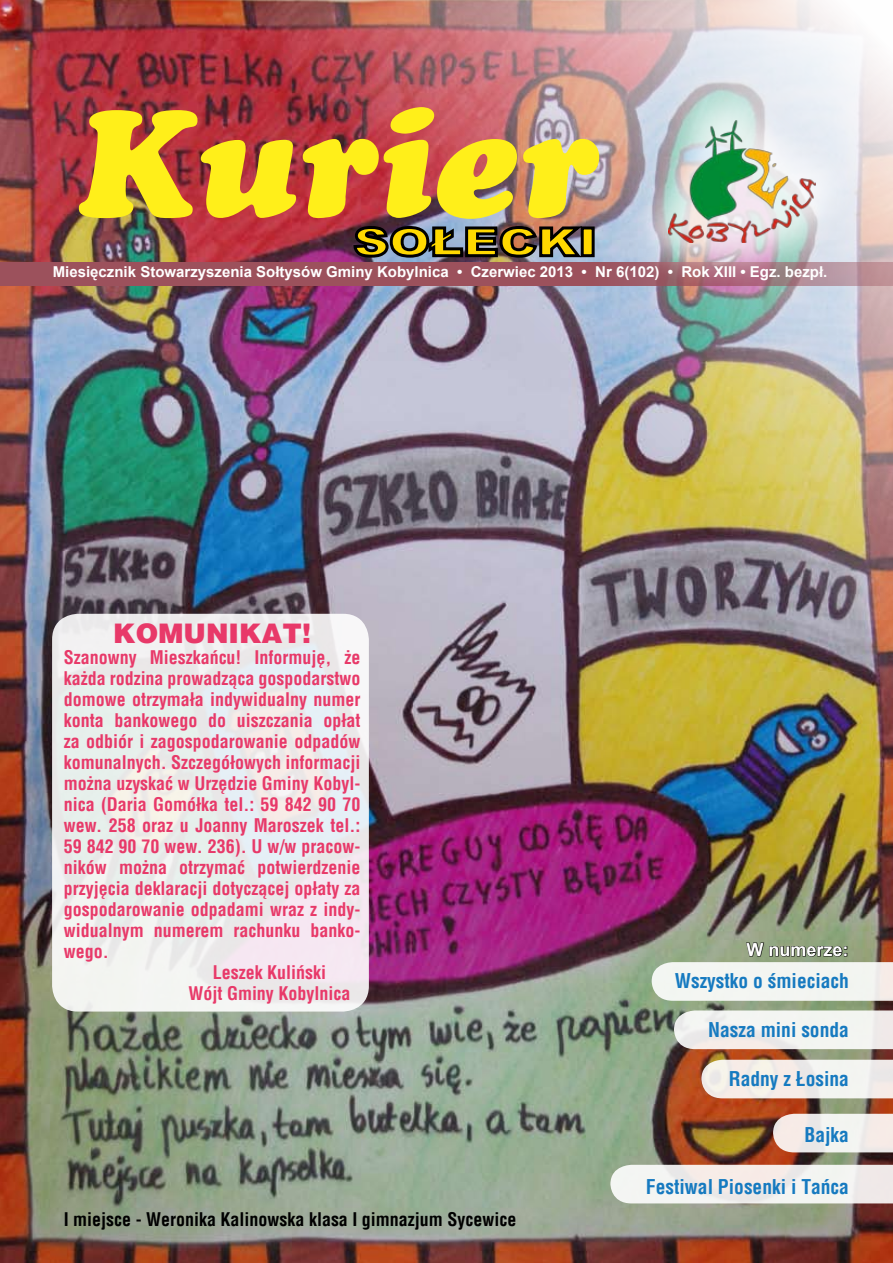
<style>
.page{position:relative;width:893px;height:1263px;background:#fff}
.page>*{position:absolute;margin:0;border:0;box-sizing:border-box;transform-origin:0 0}
.t1{font:900 27px "Switzerland";color:#e83969}
.t2{font:700 19.5px "Switzerland Condensed";color:#167ac0}
.t3{font:700 18px "Switzerland Condensed";color:#e83969}
.t4{font:700 18px "Switzerland Condensed";color:#000}
.t5{font:700 18px "Arial";color:#fff}
.t6{font:700 15px "Arial";color:#fff}
</style>
<div class="page">
<img style="left:0;top:0;width:893px;height:1263px">
<div style="left:0;top:263px;width:893px;height:23px;background:#9c515c"></div>
<div style="left:52px;top:614px;width:317px;height:397px;background:#eaefec;border-radius:26px"></div>
<svg style="left:773px;top:1114px;width:120px;height:38px"></svg>
<svg style="left:610px;top:1165px;width:283px;height:38px"></svg>
<svg style="left:674px;top:1010px;width:219px;height:39px"></svg>
<svg style="left:701px;top:1060px;width:192px;height:38px"></svg>
<img style="left:79px;top:107px;width:520px;height:112px">
<img style="left:352px;top:224px;width:244px;height:36px">
<div style="left:620px;top:72px;width:235px;height:211px;background:#fff;opacity:.75"></div>
<img style="left:669px;top:120px;width:146px;height:123px">
<svg style="left:652px;top:942px;width:241px;height:59px"></svg>
<p class="t6" style="left:53px;top:262px;width:776px">Miesięcznik Stowarzyszenia Sołtysów Gminy Kobylnica • Czerwiec 2013 • Nr 6(102) • Rok XIII • Egz. bezpł.</p>
<h1 class="t1" style="left:113px;top:617px;width:199px">KOMUNIKAT!</h1>
<p class="t3" style="left:64px;top:647px;width:298px">Szanowny Mieszkańcu! Informuję, że</p>
<p class="t3" style="left:64px;top:668px;width:298px">każda rodzina prowadząca gospodarstwo</p>
<p class="t3" style="left:64px;top:689px;width:298px">domowe otrzymała indywidualny numer</p>
<p class="t3" style="left:64px;top:710px;width:298px">konta bankowego do uiszczania opłat</p>
<p class="t3" style="left:64px;top:731px;width:298px">za odbiór i zagospodarowanie odpadów</p>
<p class="t3" style="left:64px;top:752px;width:298px">komunalnych. Szczegółowych informacji</p>
<p class="t3" style="left:64px;top:773px;width:298px">można uzyskać w Urzędzie Gminy Kobyl-</p>
<p class="t3" style="left:64px;top:794px;width:298px">nica (Daria Gomółka tel.: 59 842 90 70</p>
<p class="t3" style="left:64px;top:815px;width:298px">wew. 258 oraz u Joanny Maroszek tel.:</p>
<p class="t3" style="left:64px;top:836px;width:298px">59 842 90 70 wew. 236). U w/w pracow-</p>
<p class="t3" style="left:64px;top:857px;width:298px">ników można otrzymać potwierdzenie</p>
<p class="t3" style="left:64px;top:878px;width:298px">przyjęcia deklaracji dotyczącej opłaty za</p>
<p class="t3" style="left:64px;top:899px;width:298px">gospodarowanie odpadami wraz z indy-</p>
<p class="t3" style="left:64px;top:920px;width:298px">widualnym numerem rachunku banko-</p>
<p class="t3" style="left:64px;top:941px;width:46px">wego.</p>
<p class="t3" style="left:213px;top:962px;width:115px">Leszek Kuliński</p>
<p class="t3" style="left:189px;top:983px;width:163px">Wójt Gminy Kobylnica</p>
<p class="t4" style="left:64px;top:1209px;width:454px">I miejsce - Weronika Kalinowska klasa I gimnazjum Sycewice</p>
<p class="t5" style="left:747px;top:938px;width:104px">W numerze:</p>
<p class="t2" style="left:675px;top:969px;width:176px">Wszystko o śmieciach</p>
<p class="t2" style="left:708px;top:1018px;width:142px">Nasza mini sonda</p>
<p class="t2" style="left:729px;top:1067px;width:122px">Radny z Łosina</p>
<p class="t2" style="left:804px;top:1123px;width:46px">Bajka</p>
<p class="t2" style="left:646px;top:1175px;width:204px">Festiwal Piosenki i Tańca</p>
</div>
